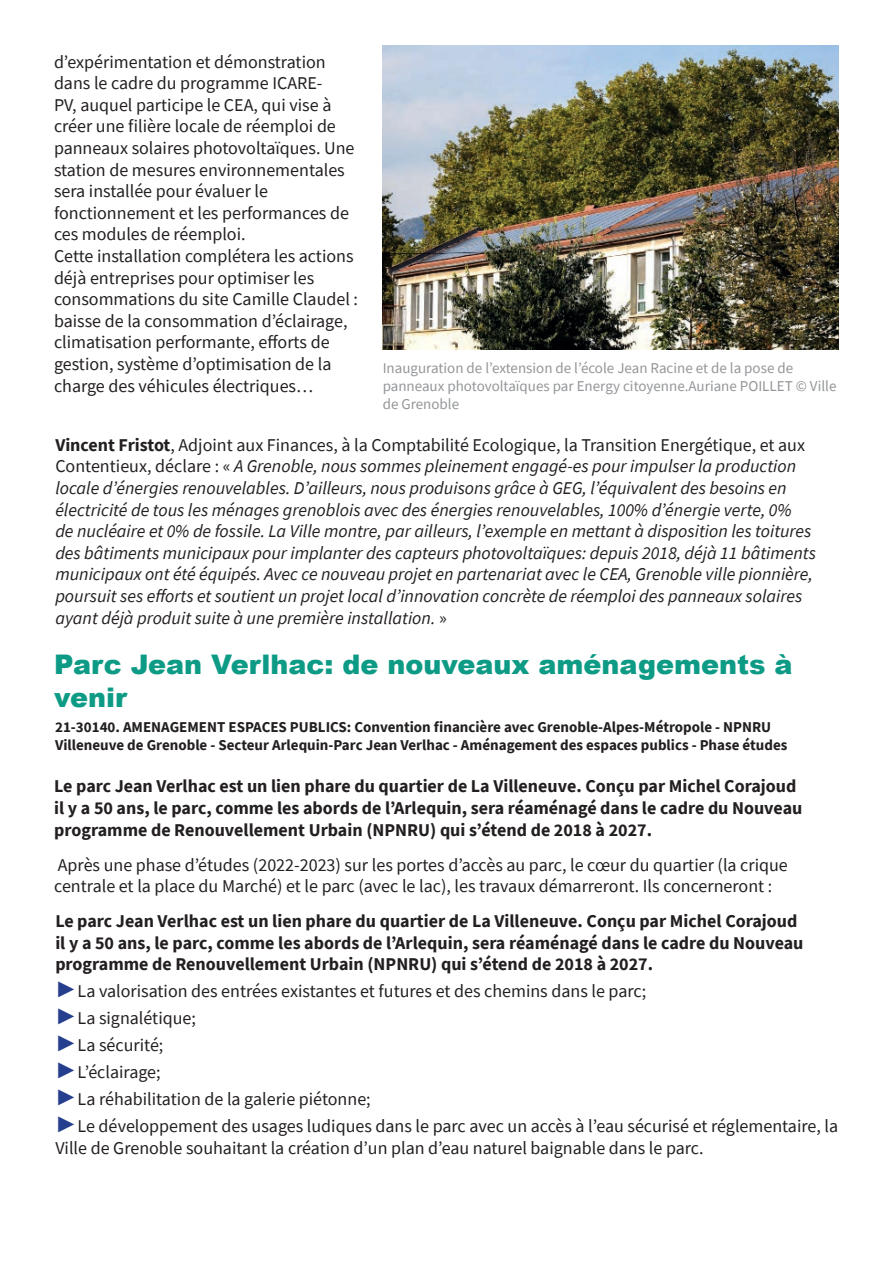
<style>
.page{position:relative;width:893px;height:1263px;background:#fff}
.page>*{position:absolute;margin:0;border:0;box-sizing:border-box;transform-origin:0 0}
.t1{font:900 27px/32.4px "Arial";color:#0d9b86}
.t2{font:18px/21.6px "Source Sans Pro";color:#231f20}
.t3{font:italic 18px/21.6px "Source Sans Pro";color:#231f20}
.t4{font:700 18px/21.6px "Source Sans Pro";color:#231f20}
.t5{font:700 15px/18px "Source Sans Pro";color:#231f20}
.t6{font:15px/18px "Source Sans Pro";color:#939598}
.s1{font-weight:700;font-style:normal}
.s2{font-style:normal}
.s3{font-family:"Arial";font-weight:900;font-size:22.5px;color:#253f8e}
</style>
<div class="page">
<img style="left:383px;top:45px;width:456px;height:305px">
<p class="t2" style="left:54px;top:51px;width:306px">d’expérimentation et démonstration dans le cadre du programme ICARE-<br>PV, auquel participe le CEA, qui vise à créer une filière locale de réemploi de panneaux solaires photovoltaïques. Une station de mesures environnementales sera installée pour évaluer le fonctionnement et les performances de ces modules de réemploi.<br>Cette installation complétera les actions déjà entreprises pour optimiser les consommations du site Camille Claudel : baisse de la consommation d’éclairage, climatisation performante, efforts de gestion, système d’optimisation de la charge des véhicules électriques…</p>
<p class="t6" style="left:383px;top:359px;width:455px">Inauguration de l’extension de l’école Jean Racine et de la pose de panneaux photovoltaïques par Energy citoyenne.Auriane POILLET © Ville de Grenoble</p>
<p class="t3" style="left:55px;top:434px;width:762px"><span class="s1">Vincent Fristot</span><span class="s2">, Adjoint aux Finances, à la Comptabilité Ecologique, la Transition Energétique, et aux Contentieux, déclare : «</span> A Grenoble, nous sommes pleinement engagé-es pour impulser la production locale d’énergies renouvelables. D’ailleurs, nous produisons grâce à GEG, l’équivalent des besoins en électricité de tous les ménages grenoblois avec des énergies renouvelables, 100% d’énergie verte, 0%<br>de nucléaire et 0% de fossile. La Ville montre, par ailleurs, l’exemple en mettant à disposition les toitures des bâtiments municipaux pour implanter des capteurs photovoltaïques: depuis 2018, déjà 11 bâtiments municipaux ont été équipés. Avec ce nouveau projet en partenariat avec le CEA, Grenoble ville pionnière, poursuit ses efforts et soutient un projet local d’innovation concrète de réemploi des panneaux solaires ayant déjà produit suite à une première installation. <span class="s2">»</span></p>
<h1 class="t1" style="left:54px;top:648px;width:740px">Parc Jean Verlhac: de nouveaux aménagements à venir</h1>
<p class="t5" style="left:55px;top:718px;width:734px">21-30140. AMENAGEMENT ESPACES PUBLICS: Convention financière avec Grenoble-Alpes-Métropole - NPNRU<br>Villeneuve de Grenoble - Secteur Arlequin-Parc Jean Verlhac - Aménagement des espaces publics - Phase études</p>
<p class="t4" style="left:54px;top:775px;width:750px">Le parc Jean Verlhac est un lien phare du quartier de La Villeneuve. Conçu par Michel Corajoud il y a 50 ans, le parc, comme les abords de l’Arlequin, sera réaménagé dans le cadre du Nouveau programme de Renouvellement Urbain (NPNRU) qui s’étend de 2018 à 2027.</p>
<p class="t2" style="left:54px;top:854px;width:735px">Après une phase d’études (2022-2023) sur les portes d’accès au parc, le cœur du quartier (la crique centrale et la place du Marché) et le parc (avec le lac), les travaux démarreront. Ils concerneront :</p>
<p class="t4" style="left:55px;top:910px;width:750px">Le parc Jean Verlhac est un lien phare du quartier de La Villeneuve. Conçu par Michel Corajoud il y a 50 ans, le parc, comme les abords de l’Arlequin, sera réaménagé dans le cadre du Nouveau programme de Renouvellement Urbain (NPNRU) qui s’étend de 2018 à 2027.</p>
<p class="t2" style="left:55px;top:978px;width:784px;line-height:27px"><span class="s3">►</span>La valorisation des entrées existantes et futures et des chemins dans le parc;<br><span class="s3">►</span>La signalétique;<br><span class="s3">►</span>La sécurité;<br><span class="s3">►</span>L’éclairage;<br><span class="s3">►</span>La réhabilitation de la galerie piétonne;<br><span class="s3">►</span>Le développement des usages ludiques dans le parc avec un accès à l’eau sécurisé et réglementaire, la</p>
<p class="t2" style="left:55px;top:1137px;width:650px">Ville de Grenoble souhaitant la création d’un plan d’eau naturel baignable dans le parc.</p>
</div>
